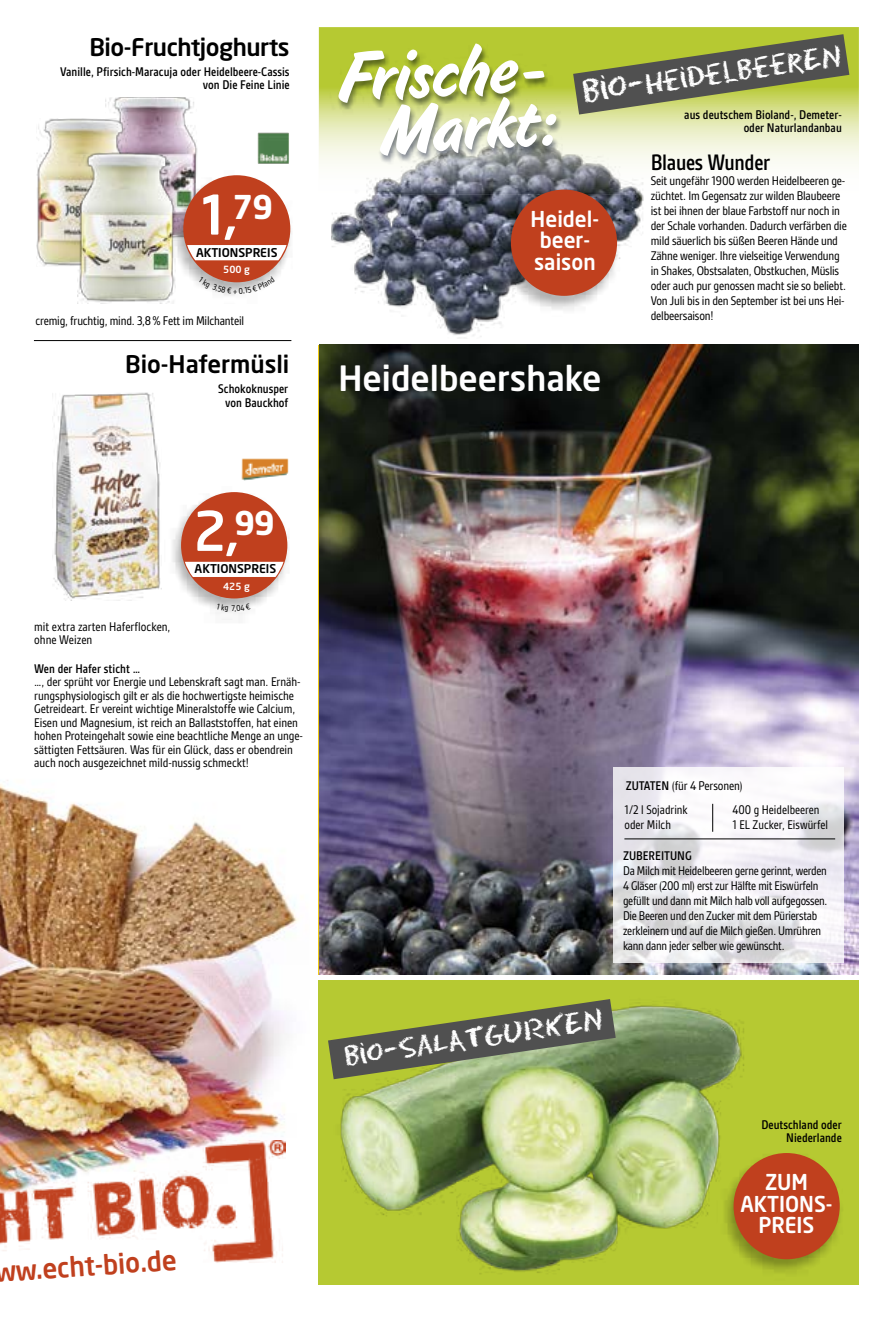
<style>
.page{position:relative;width:893px;height:1319px;background:#fff}
.page>*{position:absolute;margin:0;border:0;box-sizing:border-box;transform-origin:0 0}
.t1{font:500 66.6px/54.9px "Tasty";color:#fff;text-align:center}
.t2{font:500 54px "Neo Sans";color:#fff}
.t3{font:500 34.5px "Neo Sans";color:#fff}
.t4{font:500 27.45px "Neo Sans";color:#c0401e;scale:.95 1}
.t5{font:26.7px "Eraser Dust";color:#fff}
.t6{font:500 24px "Neo Sans";letter-spacing:-.02em;color:#000}
.t7{font:500 24px "Neo Sans";color:#000}
.t8{font:500 24px "Gesta Condensed";letter-spacing:-.015em;color:#000}
.t9{font:500 21.6px/21.3px "Neo Sans";color:#fff;scale:.96 1}
.t10{font:13.5px/15px "Gesta Condensed";letter-spacing:-.015em;color:#000}
.t11{font:500 13.5px/13.5px "Gesta Condensed";color:#000;text-align:right}
.t12{font:500 12px "Neo Sans";color:#000}
.t13{font:500 9.75px "Neo Sans";color:#fff}
.t14{font:9px "Gesta Condensed";color:#000}
.s1{font-size:30.9px}
.s2{font-weight:500}
</style>
<div class="page">
<img style="left:0;top:780px;width:298px;height:360px">
<div style="left:319px;top:980px;width:540px;height:304px;background:#b6c932"></div>
<img style="left:334px;top:1002px;width:410px;height:272px">
<img style="left:331px;top:213px;width:310px;height:126px">
<hr style="left:34px;top:340px;width:257px;height:1px;background:#000">
<img style="left:320px;top:344px;width:539px;height:630px">
<svg style="left:328px;top:999px;width:288px;height:80px"></svg>
<div style="left:613px;top:767px;width:230px;height:195px;background:#fff;opacity:.8"></div>
<hr style="left:624px;top:838px;width:211px;height:1px;background:#000">
<svg style="left:644px;top:27px;width:215px;height:138px;background:#e5ebb8"></svg>
<svg style="left:644px;top:34px;width:205px;height:80px;background:#878f52"></svg>
<img style="left:318px;top:27px;width:326px;height:186px">
<img style="left:172px;top:492px;width:117px;height:124px">
<div style="left:181px;top:492px;width:106px;height:106px;background:#c0401e;border-radius:50%"></div>
<svg style="left:185px;top:561px;width:99px;height:16px;background:#f8eeec"></svg>
<img style="left:494px;top:185px;width:132px;height:132px">
<div style="left:511px;top:189px;width:106px;height:107px;background:#c0401e;border-radius:50%"></div>
<img style="left:241px;top:458px;width:47px;height:22px">
<img style="left:52px;top:392px;width:110px;height:208px">
<svg style="left:712px;top:803px;width:1px;height:28px"></svg>
<img style="left:258px;top:133px;width:31px;height:31px">
<img style="left:108px;top:97px;width:90px;height:73px">
<img style="left:36px;top:119px;width:97px;height:148px">
<img style="left:77px;top:153px;width:99px;height:150px">
<img style="left:166px;top:170px;width:126px;height:134px">
<div style="left:183px;top:175px;width:107px;height:107px;background:#c0401e;border-radius:50%"></div>
<svg style="left:187px;top:245px;width:99px;height:15px"></svg>
<img style="left:0;top:1140px;width:286px;height:123px">
<img style="left:717px;top:1148px;width:123px;height:126px">
<div style="left:734px;top:1152px;width:106px;height:106px;background:#c0401e;border-radius:50%"></div>
<svg style="left:216px;top:603px;width:12px;height:9px"></svg>
<svg style="left:235px;top:603px;width:16px;height:9px"></svg>
<svg style="left:198px;top:276px;width:77px;height:18px"></svg>
<h3 class="t6" style="left:89px;top:32px;width:202px">Bio-Fruchtjoghurts</h3>
<p class="t11" style="left:60px;top:65px;width:231px">Vanille, Pfirsich-Maracuja oder Heidelbeere-Cassis von Die Feine Linie</p>
<h2 class="t2" style="left:197px;top:180px;width:78px">1,<sup>79</sup></h2>
<p class="t12" style="left:196px;top:245px;width:83px">AKTIONSPREIS</p>
<p class="t13" style="left:223px;top:263px;width:28px">500 g</p>
<p class="t10" style="left:36px;top:313px;width:210px">cremig, fruchtig, mind. 3,8% Fett im Milchanteil</p>
<h3 class="t7" style="left:125px;top:349px;width:166px">Bio-Hafermüsli</h3>
<p class="t11" style="left:218px;top:382px;width:72px;text-align:center">Schokoknusper von Bauckhof</p>
<h1 class="t1" style="left:334px;top:51px;width:218px;rotate:-3deg">Frische-<br>M arkt:</h1>
<h3 class="t5" style="left:581px;top:77px;width:263px;rotate:-8deg"><span class="s1">Bio-</span>HeidelbeerEN</h3>
<p class="t11" style="left:684px;top:108px;width:159px">aus deutschem Bioland-, Demeter&shy;oder Naturlandanbau</p>
<h3 class="t8" style="left:651px;top:150px;width:121px">Blaues Wunder</h3>
<p class="t10" style="left:651px;top:173px;width:198px">Seit ungefähr 1900 werden Heidelbeeren ge&shy;züchtet. Im Gegensatz zur wilden Blaubeere ist bei ihnen der blaue Farbstoff nur noch in der Schale vorhanden. Dadurch verfärben die mild säuerlich bis süßen Beeren Hände und Zähne weniger. Ihre vielseitige Verwendung in Shakes, Obstsalaten, Obstkuchen, Müslis oder auch pur genossen macht sie so beliebt.<br>Von Juli bis in den September ist bei uns Hei&shy;delbeersaison!</p>
<h3 class="t9" style="left:531px;top:208px;width:73px">Heidel&shy;beer&shy;saison</h3>
<h3 class="t3" style="left:339px;top:356px;width:264px">Heidelbeershake</h3>
<h2 class="t2" style="left:193px;top:497px;width:83px">2,<sup>99</sup></h2>
<p class="t12" style="left:195px;top:561px;width:83px">AKTIONSPREIS</p>
<p class="t13" style="left:223px;top:579px;width:28px">425 g</p>
<p class="t10" style="left:34px;top:619px;width:138px;line-height:13.5px">mit extra zarten Haferflocken, ohne Weizen</p>
<p class="t14" style="left:232px;top:603px;width:5px">7</p>
<p class="t11" style="left:34px;top:661px;width:108px">Wen der Hafer sticht …</p>
<p class="t10" style="left:34px;top:675px;width:270px;line-height:13.5px">…, der sprüht vor Energie und Lebenskraft sagt man. Ernäh&shy;rungsphysiologisch gilt er als die hochwertigste heimische Getreideart. Er vereint wichtige Mineralstoffe wie Calcium, Eisen und Magnesium, ist reich an Ballaststoffen, hat einen hohen Proteingehalt sowie eine beachtliche Menge an unge&shy;sättigten Fettsäuren. Was für ein Glück, dass er obendrein auch noch ausgezeichnet mild-nussig schmeckt!</p>
<h3 class="t4" style="left:-7px;top:1254px;width:194px;rotate:-4deg">ww.echt-bio.de</h3>
<p class="t10" style="left:626px;top:777px;width:118px"><span class="s2">ZUTATEN</span> (für 4 Personen)</p>
<p class="t10" style="left:624px;top:801px;width:65px">1/2 l Sojadrink oder Milch</p>
<p class="t10" style="left:732px;top:801px;width:97px">400 g Heidelbeeren<br>1 EL Zucker, Eiswürfel</p>
<p class="t11" style="left:623px;top:848px;width:70px">ZUBEREITUNG</p>
<p class="t10" style="left:623px;top:862px;width:206px">Da Milch mit Heidelbeeren gerne gerinnt, werden 4 Gläser (200 ml) erst zur Hälfte mit Eiswürfeln gefüllt und dann mit Milch halb voll aufgegossen.<br>Die Beeren und den Zucker mit dem Pürierstab zerkleinern und auf die Milch gießen. Umrühren kann dann jeder selber wie gewünscht.</p>
<h3 class="t5" style="left:343px;top:1040px;width:262px;rotate:-8deg">Bio-SaLATGURKEN</h3>
<p class="t11" style="left:761px;top:1117px;width:82px">Deutschland oder<br>Niederlande</p>
<h3 class="t9" style="left:740px;top:1170px;width:97px;text-align:center">ZUM<br>AKTIONS-<br>PREIS</h3>
</div>
